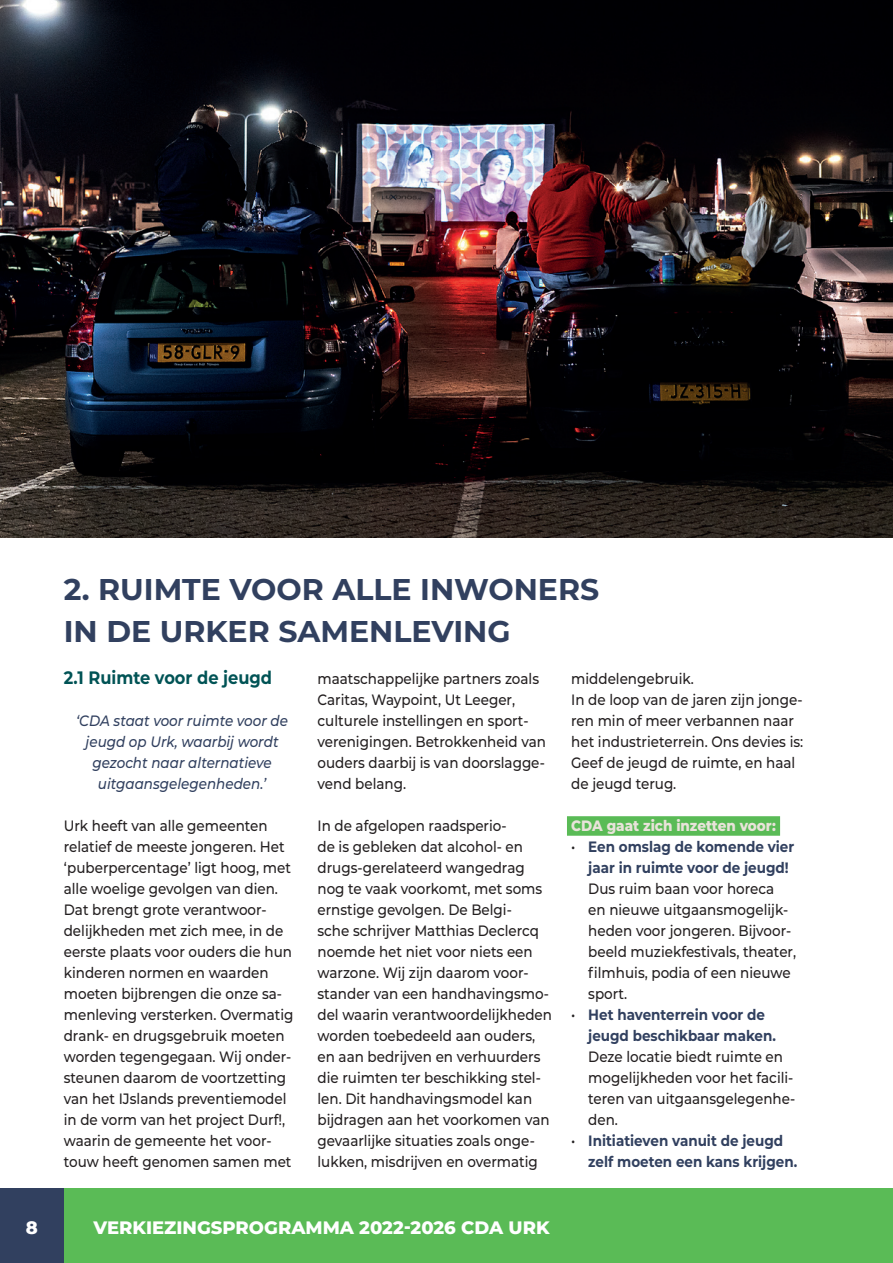
<style>
.page{position:relative;width:893px;height:1263px;background:#fff}
.page>*{position:absolute;margin:0;border:0;box-sizing:border-box;transform-origin:0 0}
.t1{font:700 30px/42px "Montserrat";color:#31405f}
.t2{font:800 18px "Montserrat";color:#fff}
.t3{font:700 18px "Montserrat";color:#005355;scale:.9 1}
.t4{font:500 15px/21px "Montserrat";color:#231f20;scale:.9 1}
.t5{font:700 15px/21px "Montserrat";color:#31405f;scale:.9 1}
.t6{font:italic 500 15px/21px "Montserrat";color:#31405f;text-align:center;scale:.9 1}
.t7{font:800 15px "Montserrat";color:#e9e3da;scale:.9 1}
.s1{font-weight:500;color:#231f20}
</style>
<div class="page">
<div style="left:64px;top:1188px;width:829px;height:75px;background:#5abb56"></div>
<div style="left:0;top:1188px;width:64px;height:75px;background:#31405f"></div>
<div style="left:567px;top:816px;width:213px;height:20px;background:#5abb56"></div>
<img style="left:0;top:0;width:893px;height:537px">
<h1 class="t1" style="left:64px;top:567px;width:537px">2. RUIMTE VOOR ALLE INWONERS<br>IN DE URKER SAMENLEVING</h1>
<p class="t3" style="left:64px;top:665px;width:233px">2.1 Ruimte voor de jeugd</p>
<p class="t6" style="left:76px;top:710px;width:237px">‘CDA staat voor ruimte voor de jeugd op Urk, waarbij wordt gezocht naar alternatieve uitgaansgelegenheden.’</p>
<p class="t4" style="left:64px;top:815px;width:257px">Urk heeft van alle gemeenten relatief de meeste jongeren. Het ‘puberpercentage’ ligt hoog, met alle woelige gevolgen van dien.<br>Dat brengt grote verantwoor&shy;delijkheden met zich mee, in de eerste plaats voor ouders die hun kinderen normen en waarden moeten bijbrengen die onze sa&shy;menleving versterken. Overmatig drank- en drugsgebruik moeten worden tegengegaan. Wij onder&shy;steunen daarom de voortzetting van het IJslands preventiemodel in de vorm van het project Durf!, waarin de gemeente het voor&shy;touw heeft genomen samen met</p>
<p class="t4" style="left:317px;top:668px;width:255px">maatschappelijke partners zoals<br>Caritas, Waypoint, Ut Leeger, culturele instellingen en sport&shy;verenigingen. Betrokkenheid van ouders daarbij is van doorslagge&shy;vend belang.</p>
<p class="t4" style="left:317px;top:815px;width:262px">In de afgelopen raadsperio-<br>de is gebleken dat alcohol- en drugs-gerelateerd wangedrag nog te vaak voorkomt, met soms ernstige gevolgen. De Belgi-<br>sche schrijver Matthias Declercq noemde het niet voor niets een warzone. Wij zijn daarom voor&shy;stander van een handhavingsmo&shy;del waarin verantwoordelijkheden worden toebedeeld aan ouders, en aan bedrijven en verhuurders die ruimten ter beschikking stel&shy;len. Dit handhavingsmodel kan bijdragen aan het voorkomen van gevaarlijke situaties zoals onge&shy;lukken, misdrijven en overmatig</p>
<p class="t2" style="left:26px;top:1215px;width:14px">8</p>
<p class="t2" style="left:94px;top:1215px;width:458px">VERKIEZINGSPROGRAMMA 2022-2026 CDA URK</p>
<p class="t4" style="left:571px;top:668px;width:259px">middelengebruik.<br>In de loop van de jaren zijn jonge&shy;ren min of meer verbannen naar het industrieterrein. Ons devies is:<br>Geef de jeugd de ruimte, en haal de jeugd terug.</p>
<p class="t7" style="left:571px;top:815px;width:229px">CDA gaat zich inzetten voor:</p>
<p class="t5" style="left:588px;top:835px;width:230px;text-indent:-17px"><span class="s1">•</span> Een omslag de komende vier jaar in ruimte voor de jeugd!</p>
<p class="t4" style="left:588px;top:878px;width:232px">Dus ruim baan voor horeca<br>en nieuwe uitgaansmogelijk&shy;heden voor jongeren. Bijvoor&shy;beeld muziekfestivals, theater, filmhuis, podia of een nieuwe sport.</p>
<p class="t5" style="left:588px;top:1003px;width:210px;text-indent:-17px"><span class="s1">•</span> Het haventerrein voor de jeugd beschikbaar maken.</p>
<p class="t4" style="left:588px;top:1046px;width:232px">Deze locatie biedt ruimte en mogelijkheden voor het facili&shy;teren van uitgaansgelegenhe&shy;den.</p>
<p class="t5" style="left:588px;top:1129px;width:234px;text-indent:-17px"><span class="s1">•</span> Initiatieven vanuit de jeugd zelf moeten een kans krijgen.</p>
</div>
